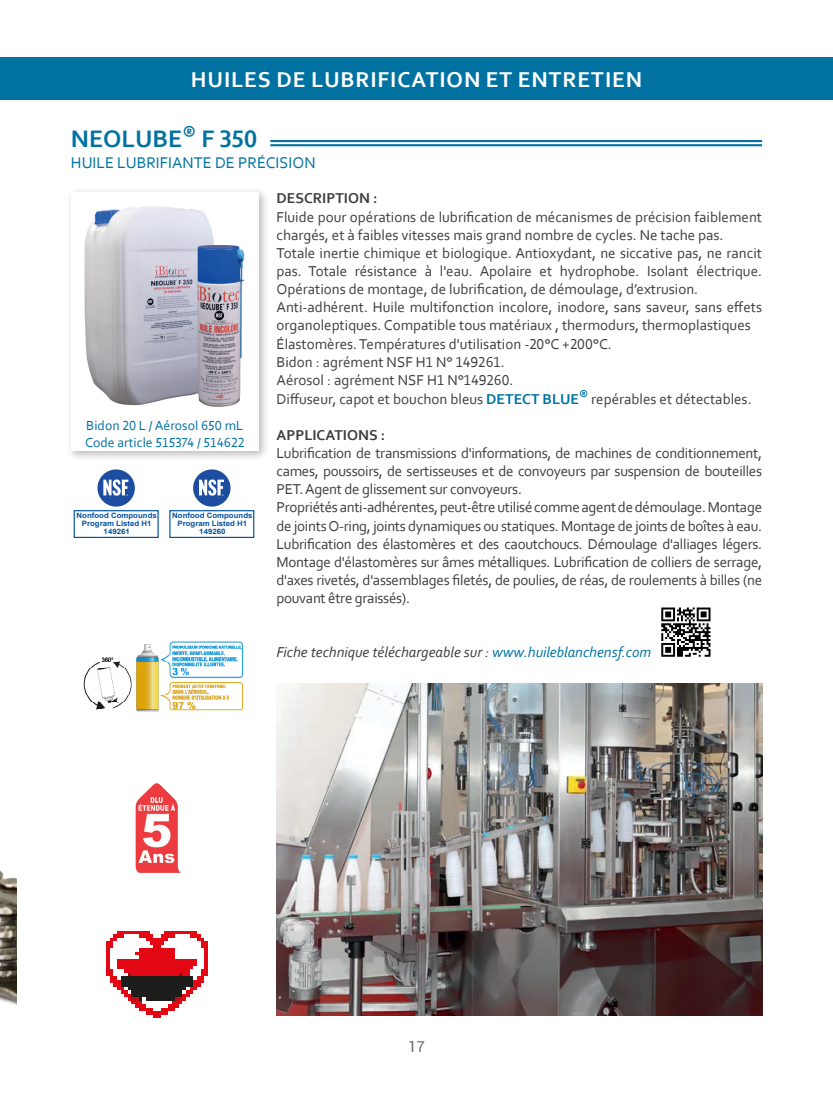
<style>
.page{position:relative;width:833px;height:1099px;background:#fff}
.page>*{position:absolute;margin:0;border:0;box-sizing:border-box;transform-origin:0 0}
.titre_français{font:700 25px "Corbel";color:#0072a2}
.titre_français-2{font:700 22.5px "Corbel";letter-spacing:.04em;color:#fff}
.titre_français-3{font:16.25px "Corbel";color:#0072a2}
.titre_français-4{font:15px/18.1px "Corbel";color:#3e3e3f;text-align:justify}
.titre_français-5{font:italic 15px "Corbel";color:#3e3e3f}
.titre_français-6{font:700 15px "Corbel";color:#3e3e3f}
.t1{font:15px "Roboto";color:#6c6d70}
.titre_français-7{font:13.75px "Corbel";color:#0072a2}
.t2{font:700 7.38px/7.6px "Arial";color:#0153a0;text-align:center;scale:1.06 1}
.t3{font:2.25px "Arial";color:#fff}
.s1{font-weight:700;color:#0072a2}
.s2{color:#0072a2}
</style>
<div class="page">
<img style="left:0;top:871px;width:16px;height:134px">
<div style="left:0;top:58px;width:833px;height:42px;background:#0072a2"></div>
<div style="left:66px;top:187px;width:203px;height:274px;background:#231f20;opacity:.3"></div>
<div style="left:71px;top:192px;width:188px;height:259px;background:#fff"></div>
<img style="left:84px;top:207px;width:161px;height:200px">
<hr style="left:270px;top:140px;width:492px;height:2px;background:#0072a2">
<hr style="left:270px;top:144px;width:492px;height:2px;background:#0072a2">
<div style="left:74px;top:510px;width:85px;height:28px;border:1px solid #0153a0"></div>
<div style="left:97px;top:469px;width:38px;height:37px;background:#1c4da1;border-radius:50%"></div>
<svg style="left:103px;top:479px;width:25px;height:16px"></svg>
<div style="left:169px;top:510px;width:85px;height:28px;border:1px solid #0153a0"></div>
<div style="left:193px;top:469px;width:37px;height:37px;background:#1c4da1;border-radius:50%"></div>
<svg style="left:199px;top:479px;width:25px;height:16px"></svg>
<img style="left:136px;top:783px;width:44px;height:89px">
<img style="left:107px;top:931px;width:100px;height:86px">
<img style="left:276px;top:683px;width:486px;height:332px">
<img style="left:83px;top:642px;width:161px;height:70px">
<svg style="left:661px;top:607px;width:50px;height:50px"></svg>
<svg style="left:661px;top:607px;width:49px;height:49px"></svg>
<p class="titre_français-2" style="left:191px;top:66px;width:453px">HUILES DE LUBRIFICATION ET ENTRETIEN</p>
<p class="titre_français" style="left:71px;top:123px;width:188px">NEOLUBE<sup>®</sup> F 350</p>
<p class="titre_français-3" style="left:71px;top:153px;width:246px">HUILE LUBRIFIANTE DE PRÉCISION</p>
<p class="titre_français-7" style="left:86px;top:417px;width:159px">Bidon 20 L / Aérosol 650 mL</p>
<p class="titre_français-7" style="left:85px;top:433px;width:161px">Code article 515374 / 514622</p>
<p class="t3" style="left:126px;top:493px;width:3px">®</p>
<p class="t2" style="left:77px;top:512px;width:77px">Nonfood Compounds<br>Program Listed H1<br>149261</p>
<p class="t3" style="left:222px;top:493px;width:3px">®</p>
<p class="t2" style="left:172px;top:512px;width:77px">Nonfood Compounds<br>Program Listed H1<br>149260</p>
<p class="titre_français-6" style="left:276px;top:189px;width:102px">DESCRIPTION :</p>
<p class="titre_français-4" style="left:276px;top:207px;width:487px">Fluide pour opérations de lubrification de mécanismes de précision faiblement chargés, et à faibles vitesses mais grand nombre de cycles. Ne tache pas.</p>
<p class="titre_français-4" style="left:276px;top:243px;width:487px">Totale inertie chimique et biologique. Antioxydant, ne siccative pas, ne rancit pas. Totale résistance à l'eau. Apolaire et hydrophobe. Isolant électrique.<br>Opérations de montage, de lubrification, de démoulage, d’extrusion.</p>
<p class="titre_français-4" style="left:276px;top:298px;width:487px">Anti-adhérent. Huile multifonction incolore, inodore, sans saveur, sans effets organoleptiques. Compatible tous matériaux , thermodurs, thermoplastiques</p>
<p class="titre_français-4" style="left:276px;top:334px;width:337px">Élastomères. Températures d'utilisation -20°C +200°C.</p>
<p class="titre_français-4" style="left:276px;top:352px;width:230px">Bidon : agrément NSF H1 N° 149261.</p>
<p class="titre_français-4" style="left:276px;top:370px;width:239px">Aérosol : agrément NSF H1 N°149260.</p>
<p class="titre_français-4" style="left:276px;top:389px;width:477px">Diffuseur, capot et bouchon bleus <span class="s1">DETECT BLUE</span><sup>®</sup> repérables et détectables.</p>
<p class="titre_français-6" style="left:276px;top:425px;width:110px">APPLICATIONS :</p>
<p class="titre_français-4" style="left:276px;top:443px;width:487px">Lubrification de transmissions d'informations, de machines de conditionnement, cames, poussoirs, de sertisseuses et de convoyeurs par suspension de bouteilles PET. Agent de glissement sur convoyeurs.</p>
<p class="titre_français-4" style="left:276px;top:498px;width:487px">Propriétés anti-adhérentes, peut-être utilisé comme agent de démoulage. Montage de joints O-ring, joints dynamiques ou statiques. Montage de joints de boîtes à eau.<br>Lubrification des élastomères et des caoutchoucs. Démoulage d'alliages légers.<br>Montage d'élastomères sur âmes métalliques. Lubrification de colliers de serrage, d'axes rivetés, d'assemblages filetés, de poulies, de réas, de roulements à billes (ne pouvant être graissés).</p>
<p class="titre_français-5" style="left:276px;top:642px;width:376px">Fiche technique téléchargeable sur : <span class="s2">www.huileblanchensf.com</span></p>
<p class="t1" style="left:408px;top:1035px;width:18px">17</p>
</div>
